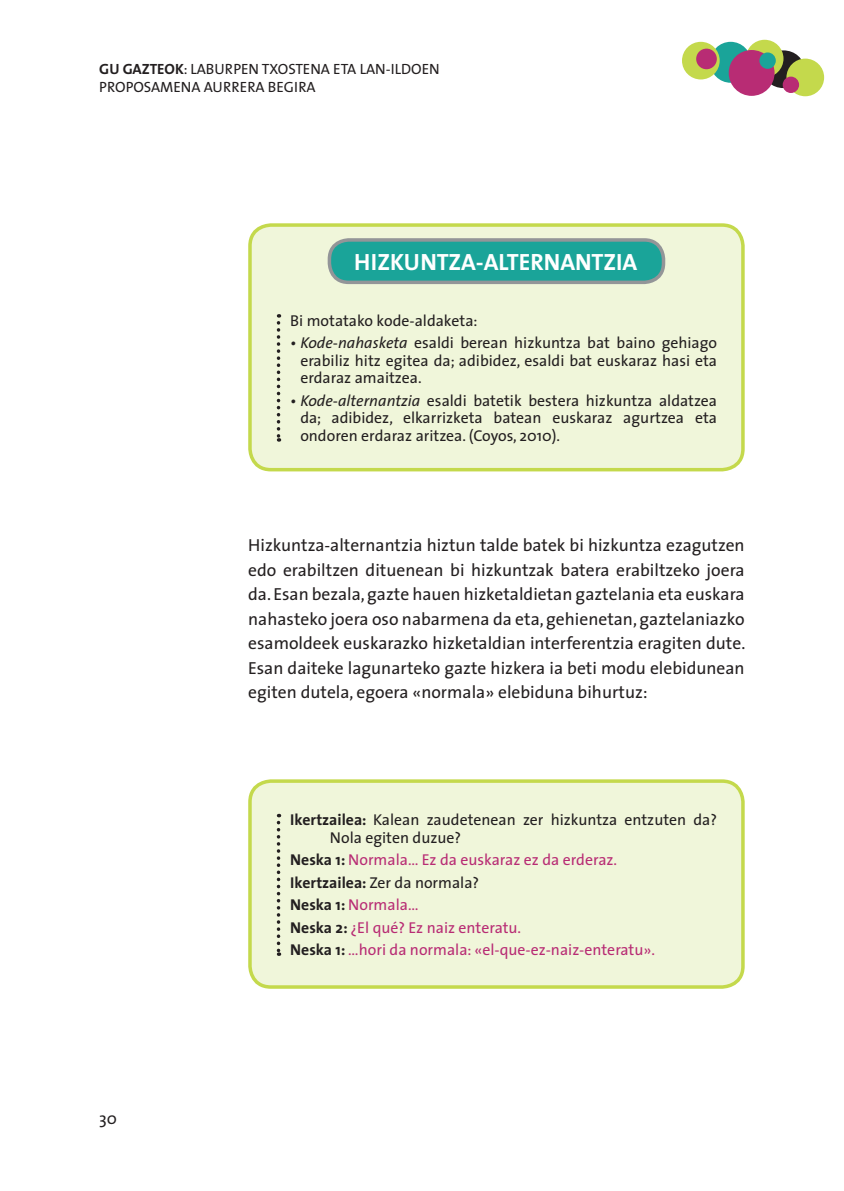
<style>
.page{position:relative;width:844px;height:1191px;background:#fff}
.page>*{position:absolute;margin:0;border:0;box-sizing:border-box;transform-origin:0 0}
.Testua{font:700 23.62px "The Sans";color:#fff}
.Testua-2{font:17.5px/24.5px "The Sans";color:#231f20;text-align:justify}
.t1{font:16.62px "The Sans";color:#231f20}
.Testua-3{font:15.75px/17.5px "The Sans";color:#231f20;text-align:justify}
.Testua-4{font:15.75px "The Sans";color:#b82c74}
.t2{font:14.88px/17.8px "The Sans";color:#231f20}
.s1{font-weight:700}
.s2{font-style:italic}
.s3{font-weight:700;color:#231f20}
</style>
<div class="page">
<div style="left:762px;top:50px;width:42px;height:38px;background:#231f20;border-radius:50%"></div>
<div style="left:710px;top:42px;width:41px;height:41px;background:#1aa499;border-radius:50%"></div>
<div style="left:786px;top:59px;width:37px;height:37px;background:#c4d94c;border-radius:50%"></div>
<div style="left:745px;top:40px;width:38px;height:37px;background:#c4d94c;border-radius:50%"></div>
<div style="left:681px;top:42px;width:38px;height:37px;background:#c4d94c;border-radius:50%"></div>
<div style="left:728px;top:50px;width:46px;height:46px;background:#b82c74;border-radius:50%"></div>
<div style="left:696px;top:49px;width:20px;height:20px;background:#b82c74;border-radius:50%"></div>
<div style="left:782px;top:77px;width:16px;height:16px;background:#b82c74;border-radius:50%"></div>
<div style="left:759px;top:52px;width:16px;height:17px;background:#1aa499;border-radius:50%"></div>
<div style="left:250px;top:225px;width:492px;height:245px;background:#f0f6da;border-radius:21px"></div>
<div style="left:248px;top:223px;width:496px;height:248px;border:4px solid #c4d94c;border-radius:21px"></div>
<div style="left:250px;top:781px;width:492px;height:206px;background:#f0f6da;border-radius:21px"></div>
<div style="left:248px;top:779px;width:496px;height:209px;border:4px solid #c4d94c;border-radius:21px"></div>
<div style="left:329px;top:240px;width:334px;height:42px;background:#1aa499;border-radius:19px"></div>
<div style="left:327px;top:238px;width:338px;height:46px;border:4px solid #939598;border-radius:19px"></div>
<svg style="left:277px;top:314px;width:3px;height:127px"></svg>
<svg style="left:277px;top:814px;width:3px;height:142px"></svg>
<p class="t2" style="left:99px;top:60px;width:342px"><span class="s1">GU GAZTEOK</span>: LABURPEN TXOSTENA ETA LAN-ILDOEN<br>PROPOSAMENA AURRERA BEGIRA</p>
<p class="Testua" style="left:354px;top:242px;width:284px">HIZKUNTZA-ALTERNANTZIA</p>
<p class="Testua-3" style="left:290px;top:311px;width:189px">Bi motatako kode-aldaketa:</p>
<p class="Testua-3" style="left:300px;top:333px;width:418px;text-indent:-10px"><span class="s2">• Kode-nahasketa</span> esaldi berean hizkuntza bat baino gehiago erabiliz hitz egitea da; adibidez, esaldi bat euskaraz hasi eta erdaraz amaitzea.</p>
<p class="Testua-3" style="left:300px;top:391px;width:418px;text-indent:-10px"><span class="s2">• Kode-alternantzia</span> esaldi batetik bestera hizkuntza aldatzea da; adibidez, elkarrizketa batean euskaraz agurtzea eta ondoren erdaraz aritzea. (Coyos, 2010).</p>
<p class="Testua-2" style="left:248px;top:532px;width:498px">Hizkuntza-alternantzia hiztun talde batek bi hizkuntza ezagutzen edo erabiltzen dituenean bi hizkuntzak batera erabiltzeko joera da. Esan bezala, gazte hauen hizketaldietan gaztelania eta euskara nahasteko joera oso nabarmena da eta, gehienetan, gaztelaniazko esamoldeek euskarazko hizketaldian interferentzia eragiten dute.<br>Esan daiteke lagunarteko gazte hizkera ia beti modu elebidunean egiten dutela, egoera «normala» elebiduna bihurtuz:</p>
<p class="t1" style="left:99px;top:1104px;width:19px">30</p>
<p class="Testua-3" style="left:330px;top:810px;width:388px;text-indent:-40px"><span class="s1">Ikertzailea:</span> Kalean zaudetenean zer hizkuntza entzuten da?<br>Nola egiten duzue?</p>
<p class="Testua-4" style="left:290px;top:847px;width:328px"><span class="s3">Neska 1:</span> Normala… Ez da euskaraz ez da erderaz.</p>
<p class="Testua-3" style="left:290px;top:873px;width:190px"><span class="s1">Ikertzailea:</span> Zer da normala?</p>
<p class="Testua-4" style="left:290px;top:891px;width:130px"><span class="s3">Neska 1:</span> Normala…</p>
<p class="Testua-4" style="left:290px;top:914px;width:232px"><span class="s3">Neska 2:</span> ¿El qué? Ez naiz enteratu.</p>
<p class="Testua-4" style="left:290px;top:936px;width:366px"><span class="s3">Neska 1:</span> …hori da normala: «el-que-ez-naiz-enteratu».</p>
</div>
